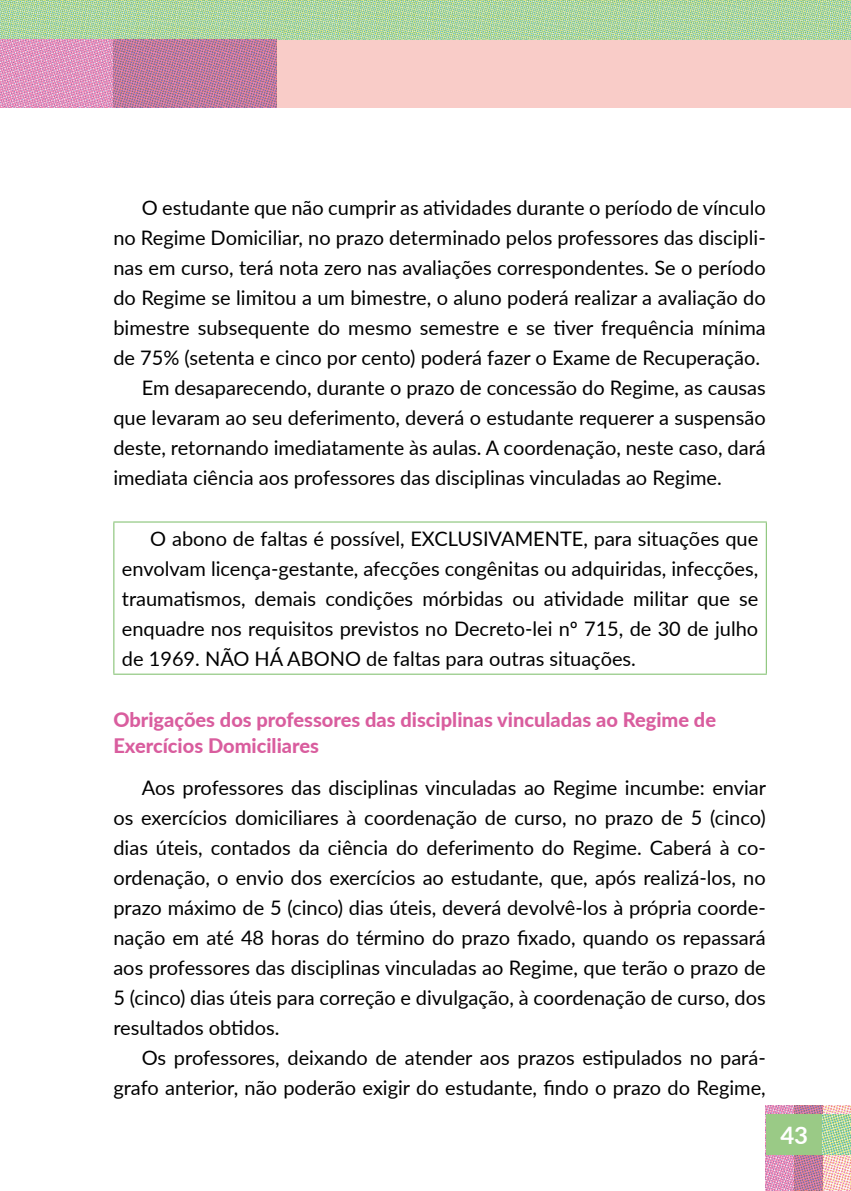
<style>
.page{position:relative;width:851px;height:1191px;background:#fff}
.page>*{position:absolute;margin:0;border:0;box-sizing:border-box;transform-origin:0 0}
.t1{font:700 24px "Lato";color:#fff}
.t2{font:20px/30px "Lato";color:#000;text-align:justify}
.t3{font:800 20px/26px "Lato";color:#d95d9e}
</style>
<div class="page">
<img style="left:0;top:0;width:850px;height:40px">
<img style="left:765px;top:1106px;width:85px;height:85px">
<div style="left:765px;top:1114px;width:63px;height:40px;background:#9aca86"></div>
<img style="left:822px;top:1114px;width:28px;height:40px">
<div style="left:277px;top:40px;width:573px;height:68px;background:#f9ccc8"></div>
<img style="left:0;top:40px;width:277px;height:68px">
<hr style="left:113px;top:521px;width:653px;height:1px;background:#7abc66">
<hr style="left:113px;top:522px;width:1px;height:151px;background:#7abc66">
<hr style="left:765px;top:522px;width:1px;height:151px;background:#7abc66">
<hr style="left:113px;top:673px;width:653px;height:1px;background:#7abc66">
<p class="t2" style="left:142px;top:191px;width:625px">O estudante que não cumprir as atividades durante o período de vínculo</p>
<p class="t2" style="left:113px;top:221px;width:653px">no Regime Domiciliar, no prazo determinado pelos professores das discipli-</p>
<p class="t2" style="left:113px;top:251px;width:653px">nas em curso, terá nota zero nas avaliações correspondentes. Se o período</p>
<p class="t2" style="left:113px;top:281px;width:653px">do Regime se limitou a um bimestre, o aluno poderá realizar a avaliação do</p>
<p class="t2" style="left:113px;top:311px;width:653px">bimestre subsequente do mesmo semestre e se tiver frequência mínima</p>
<p class="t2" style="left:113px;top:341px;width:648px">de 75% (setenta e cinco por cento) poderá fazer o Exame de Recuperação.</p>
<p class="t2" style="left:142px;top:371px;width:625px">Em desaparecendo, durante o prazo de concessão do Regime, as causas</p>
<p class="t2" style="left:113px;top:401px;width:653px">que levaram ao seu deferimento, deverá o estudante requerer a suspensão</p>
<p class="t2" style="left:113px;top:431px;width:653px">deste, retornando imediatamente às aulas. A coordenação, neste caso, dará</p>
<p class="t2" style="left:113px;top:461px;width:610px">imediata ciência aos professores das disciplinas vinculadas ao Regime.</p>
<p class="t2" style="left:122px;top:523px;width:637px;text-indent:28px">O abono de faltas é possível, EXCLUSIVAMENTE, para situações que envolvam licença-gestante, afecções congênitas ou adquiridas, infecções, traumatismos, demais condições mórbidas ou atividade militar que se enquadre nos requisitos previstos no Decreto-lei nº 715, de 30 de julho de 1969. NÃO HÁ ABONO de faltas para outras situações.</p>
<p class="t3" style="left:113px;top:706px;width:604px">Obrigações dos professores das disciplinas vinculadas ao Regime de<br>Exercícios Domiciliares</p>
<p class="t2" style="left:113px;top:771px;width:654px;text-indent:28px">Aos professores das disciplinas vinculadas ao Regime incumbe: enviar os exercícios domiciliares à coordenação de curso, no prazo de 5 (cinco) dias úteis, contados da ciência do deferimento do Regime. Caberá à co&shy;ordenação, o envio dos exercícios ao estudante, que, após realizá-los, no prazo máximo de 5 (cinco) dias úteis, deverá devolvê-los à própria coorde&shy;nação em até 48 horas do término do prazo fixado, quando os repassará aos professores das disciplinas vinculadas ao Regime, que terão o prazo de 5 (cinco) dias úteis para correção e divulgação, à coordenação de curso, dos resultados obtidos.</p>
<p class="t2" style="left:113px;top:1041px;width:653px;text-align:right">Os professores, deixando de atender aos prazos estipulados no pará&shy;grafo anterior, não poderão exigir do estudante, findo o prazo do Regime,</p>
<p class="t1" style="left:780px;top:1117px;width:29px">43</p>
</div>
